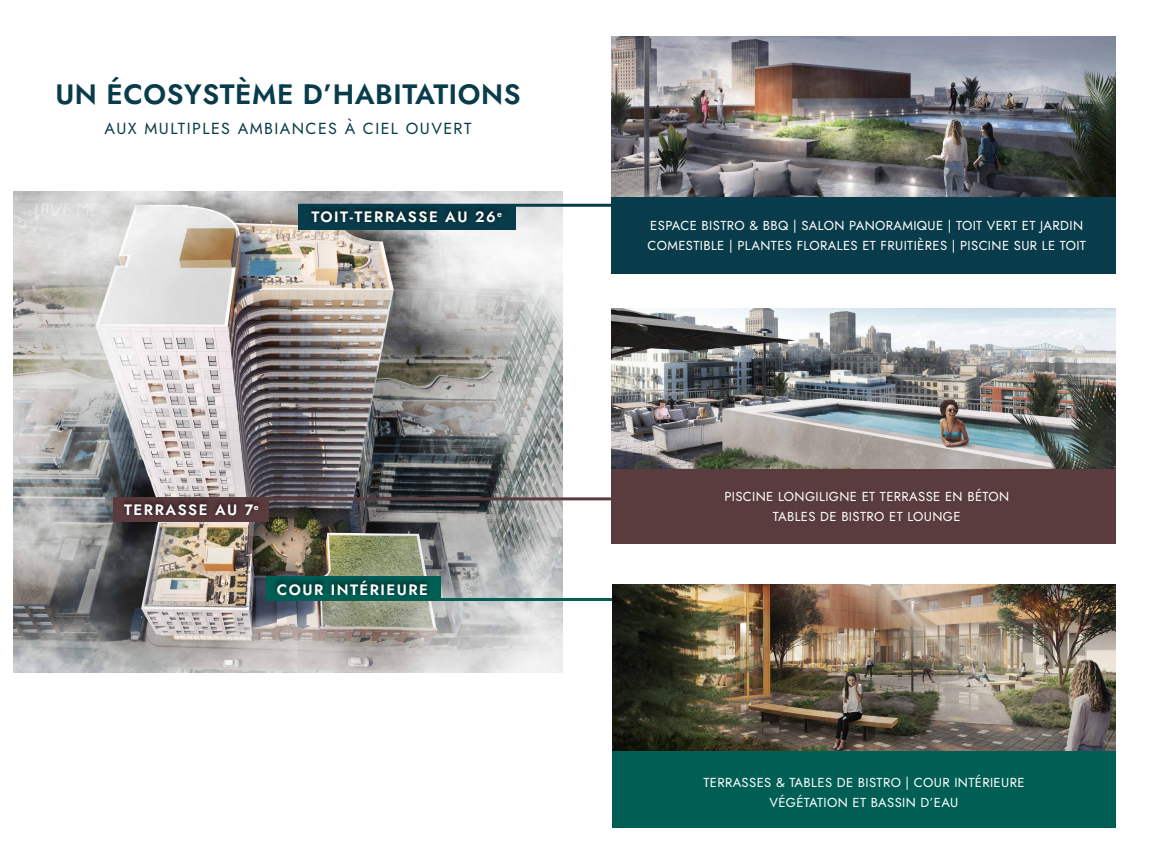
<style>
.page{position:relative;width:1152px;height:864px;background:#fff}
.page>*{position:absolute;margin:0;border:0;box-sizing:border-box;transform-origin:0 0}
.t1{font:600 28px "Jost";letter-spacing:.02em;color:#093c4b}
.t2{font:16px "Jost";letter-spacing:.09em;color:#093c4b}
.t3{font:600 15px "Jost";letter-spacing:.1em;color:#fff}
.t4{font:13px/20px "Jost";letter-spacing:.03em;color:#fff;text-align:center}
</style>
<div class="page">
<img style="left:14px;top:191px;width:548px;height:482px">
<div style="left:266px;top:577px;width:175px;height:24px;background:#005f55"></div>
<div style="left:272px;top:573px;width:160px;height:25px;background:#000;opacity:.75"></div>
<div style="left:298px;top:205px;width:218px;height:24px;background:#093c4b"></div>
<div style="left:307px;top:204px;width:200px;height:21px;background:#000;opacity:.75"></div>
<hr style="left:298px;top:204px;width:314px;height:3px;background:#093c4b">
<hr style="left:419px;top:598px;width:193px;height:3px;background:#005f55">
<hr style="left:261px;top:497px;width:355px;height:3px;background:#5a3b3e">
<div style="left:114px;top:497px;width:155px;height:25px;background:#5a3b3e"></div>
<div style="left:119px;top:497px;width:145px;height:21px;background:#000;opacity:.75"></div>
<div style="left:612px;top:751px;width:504px;height:77px;background:#005f55"></div>
<div style="left:612px;top:196px;width:504px;height:77px;background:#093c4b"></div>
<div style="left:612px;top:469px;width:504px;height:75px;background:#5a3b3e"></div>
<img style="left:612px;top:309px;width:504px;height:160px">
<img style="left:612px;top:36px;width:504px;height:160px">
<img style="left:612px;top:584px;width:504px;height:167px">
<h1 class="t1" style="left:55px;top:76px;width:467px">UN ÉCOSYSTÈME D’HABITATIONS</h1>
<p class="t2" style="left:105px;top:118px;width:368px">AUX MULTIPLES AMBIANCES À CIEL OUVERT</p>
<p class="t3" style="left:312px;top:206px;width:192px">TOIT-TERRASSE AU 26<sup>e</sup></p>
<p class="t3" style="left:124px;top:500px;width:136px">TERRASSE AU 7<sup>e</sup></p>
<p class="t3" style="left:277px;top:579px;width:153px">COUR INTÉRIEURE</p>
<p class="t4" style="left:647px;top:216px;width:440px;text-align:left">ESPACE BISTRO &amp; BBQ | SALON PANORAMIQUE | TOIT VERT ET JARDIN<br>COMESTIBLE | PLANTES FLORALES ET FRUITIÈRES | PISCINE SUR LE TOIT</p>
<p class="t4" style="left:724px;top:487px;width:286px">PISCINE LONGILIGNE ET TERRASSE EN BÉTON<br>TABLES DE BISTRO ET LOUNGE</p>
<p class="t4" style="left:703px;top:772px;width:323px">TERRASSES &amp; TABLES DE BISTRO | COUR INTÉRIEURE<br>VÉGÉTATION ET BASSIN D’EAU</p>
</div>
